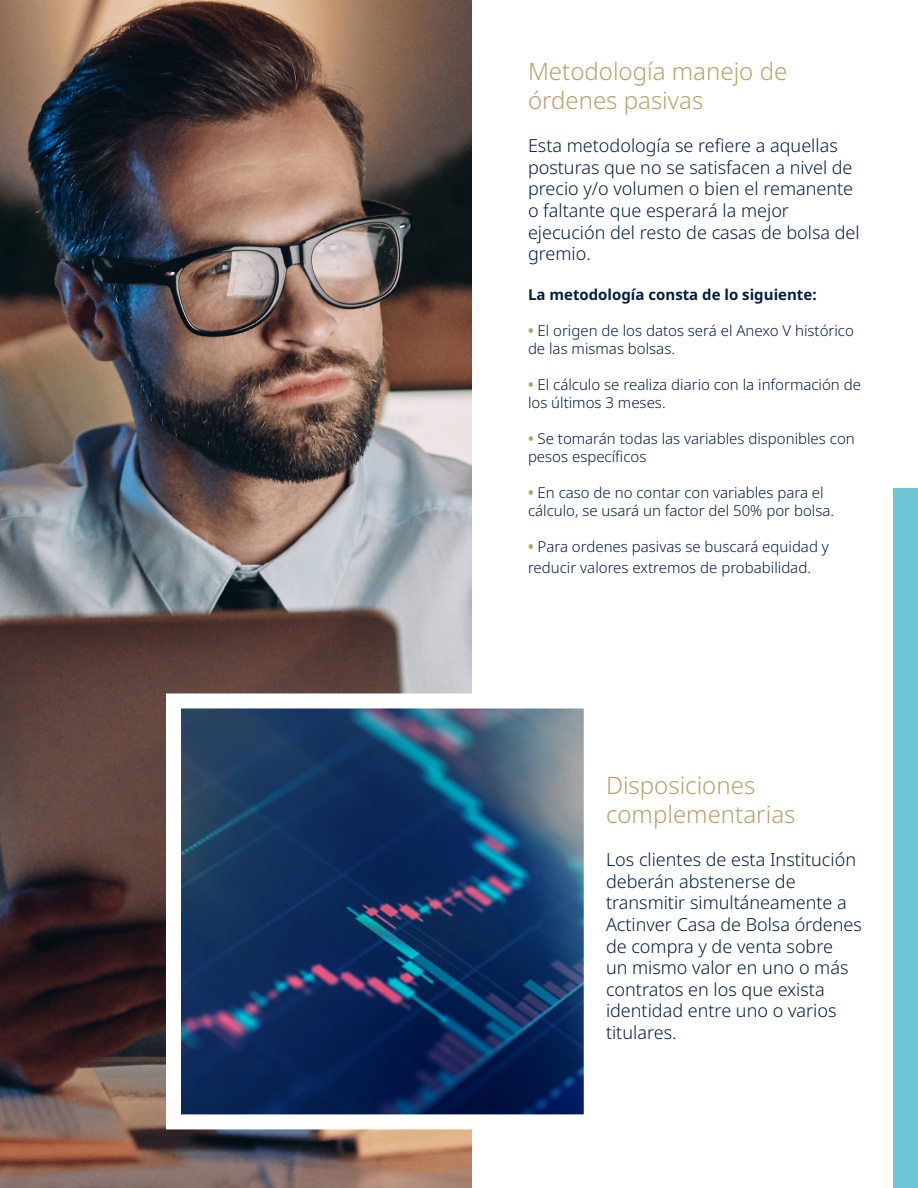
<style>
.page{position:relative;width:918px;height:1188px;background:#fff}
.page>*{position:absolute;margin:0;border:0;box-sizing:border-box;transform-origin:0 0}
.t1{font:300 24px/28.8px "Noto Sans";color:#bba16a}
.t2{font:300 18px/21.6px "Noto Sans";color:#041e42}
.t3{font:300 15px/18px "Noto Sans";color:#041e42}
.t4{font:700 15px "Noto Sans";color:#041e42}
.s1{font-weight:700;color:#bba16a}
</style>
<div class="page">
<div style="left:894px;top:488px;width:24px;height:700px;background:#6ec6d6"></div>
<img style="left:0;top:0;width:471px;height:1188px">
<img style="left:182px;top:709px;width:401px;height:404px">
<p class="t1" style="left:528px;top:58px;width:261px">Metodología manejo de órdenes pasivas</p>
<p class="t2" style="left:528px;top:135px;width:333px">Esta metodología se refiere a aquellas posturas que no se satisfacen a nivel de precio y/o volumen o bien el remanente o faltante que esperará la mejor ejecución del resto de casas de bolsa del gremio.</p>
<p class="t4" style="left:528px;top:286px;width:290px">La metodología consta de lo siguiente:</p>
<p class="t3" style="left:528px;top:322px;width:327px"><span class="s1">•</span> El origen de los datos será el Anexo V histórico de las mismas bolsas.</p>
<p class="t3" style="left:528px;top:376px;width:335px"><span class="s1">•</span> El cálculo se realiza diario con la información de los últimos 3 meses.</p>
<p class="t3" style="left:528px;top:430px;width:328px"><span class="s1">•</span> Se tomarán todas las variables disponibles con pesos específicos</p>
<p class="t3" style="left:528px;top:484px;width:308px"><span class="s1">•</span> En caso de no contar con variables para el cálculo, se usará un factor del 50% por bolsa.</p>
<p class="t3" style="left:528px;top:536px;width:302px;line-height:21.6px"><span class="s1">•</span> Para ordenes pasivas se buscará equidad y reducir valores extremos de probabilidad.</p>
<p class="t1" style="left:606px;top:772px;width:191px">Disposiciones complementarias</p>
<p class="t2" style="left:606px;top:849px;width:257px">Los clientes de esta Institución deberán abstenerse de transmitir simultáneamente a<br>Actinver Casa de Bolsa órdenes de compra y de venta sobre<br>un mismo valor en uno o más contratos en los que exista identidad entre uno o varios titulares.</p>
</div>
